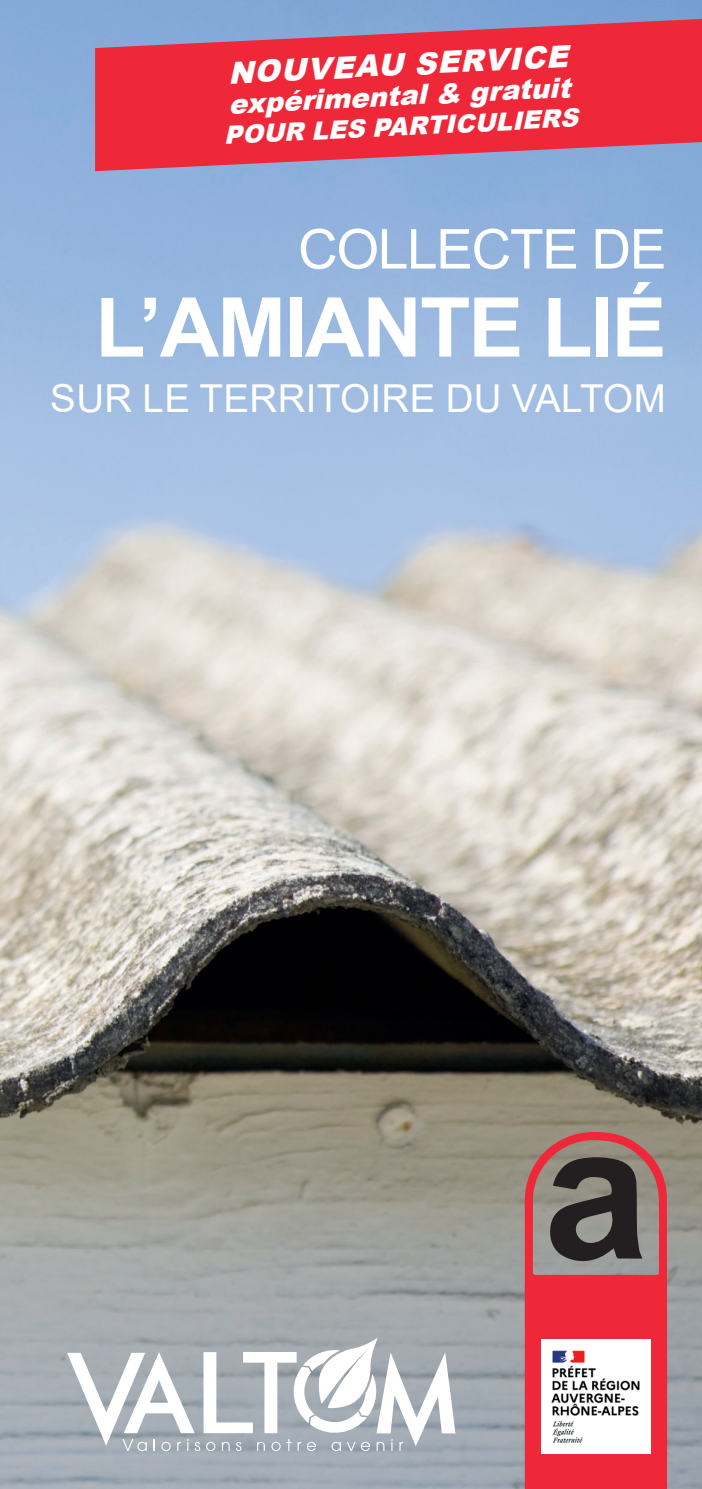
<style>
.page{position:relative;width:702px;height:1489px;background:#fff}
.page>*{position:absolute;margin:0;border:0;box-sizing:border-box;transform-origin:0 0}
.t1{font:700 82.5px "Arial";letter-spacing:-.025em;color:#fff}
.t2{font:55px "Arial";letter-spacing:-.025em;color:#fff}
.t3{font:38.5px "Arial";letter-spacing:.01em;color:#fff}
.t4{font:italic 900 30.25px "Arial";color:#fff}
.t5{font:italic 900 27.5px "Arial";color:#fff}
.t6{font:italic 900 25px "Arial";color:#fff}
</style>
<div class="page">
<img style="left:0;top:0;width:702px;height:1488px">
<svg style="left:95px;top:19px;width:607px;height:152px;background:#da4057"></svg>
<svg style="left:524px;top:1131px;width:143px;height:357px;background:#d64851"></svg>
<svg style="left:549px;top:1156px;width:93px;height:106px;background:#504c49"></svg>
<svg style="left:67px;top:1337px;width:388px;height:113px"></svg>
<img style="left:541px;top:1339px;width:109px;height:114px">
<p class="t4" style="left:227px;top:51px;width:341px;rotate:-3deg">NOUVEAU SERVICE</p>
<p class="t5" style="left:227px;top:84px;width:343px;rotate:-3deg">expérimental &amp; gratuit</p>
<p class="t6" style="left:223px;top:117px;width:355px;rotate:-3deg">POUR LES PARTICULIERS</p>
<h2 class="t2" style="left:298px;top:211px;width:370px">COLLECTE DE</h2>
<h1 class="t1" style="left:95px;top:269px;width:573px">L’AMIANTE LIÉ</h1>
<p class="t3" style="left:50px;top:371px;width:617px">SUR LE TERRITOIRE DU VALTOM</p>
</div>
